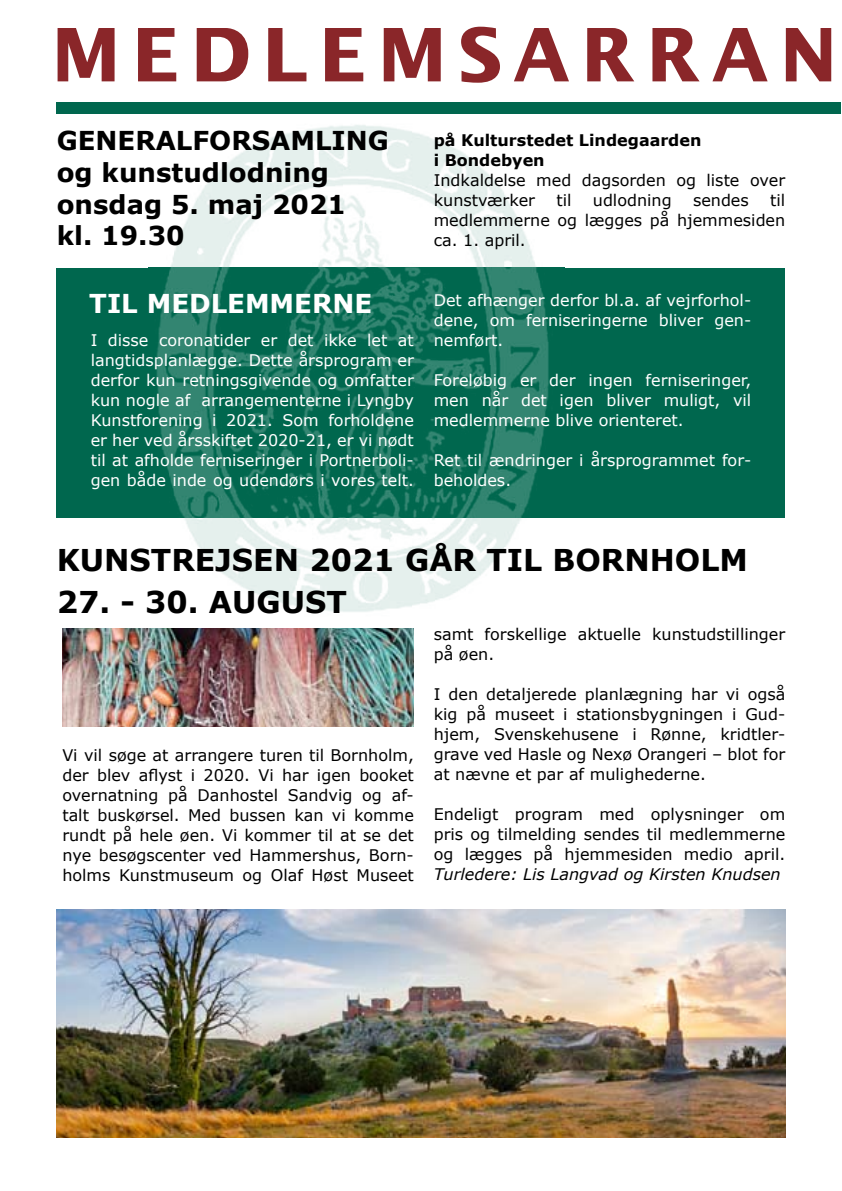
<style>
.page{position:relative;width:842px;height:1191px;background:#fff}
.page>*{position:absolute;margin:0;border:0;box-sizing:border-box;transform-origin:0 0}
.t1{font:700 73.8px "Lucida Sans";letter-spacing:.15em;color:#8a2629}
.t2{font:700 30px "Verdana";color:#000}
.t3{font:700 26px/31.6px "Verdana";color:#000}
.t4{font:700 26px "Verdana";color:#fff}
.t5{font:16px/20px "Verdana";color:#000;text-align:justify}
.t6{font:16px/20px "Verdana";color:#fff;text-align:justify}
.t7{font:700 16px/20px "Verdana";color:#000}
.t8{font:italic 16px "Verdana";color:#000}
</style>
<div class="page">
<div style="left:57px;top:268px;width:728px;height:249px;background:#00674e"></div>
<div style="left:57px;top:102px;width:783px;height:11px;background:#00674e"></div>
<img style="left:154px;top:125px;width:400px;height:487px">
<img style="left:154px;top:268px;width:400px;height:249px">
<img style="left:62px;top:629px;width:352px;height:98px">
<img style="left:57px;top:909px;width:728px;height:228px">
<h1 class="t1" style="left:51px;top:10px;width:787px">MEDLEMSARRAN</h1>
<h3 class="t3" style="left:57px;top:124px;width:334px">GENERALFORSAMLING og kunstudlodning onsdag 5. maj 2021<br>kl. 19.30</h3>
<p class="t7" style="left:434px;top:129px;width:269px">på Kulturstedet Lindegaarden i Bondebyen</p>
<p class="t5" style="left:434px;top:169px;width:353px">Indkaldelse med dagsorden og liste over kunstværker</p>
<p class="t5" style="left:434px;top:189px;width:353px;text-indent:336px">til medlemmerne og lægges på hjemmesiden ca. 1. april.</p>
<p class="t5" style="left:556px;top:189px;width:17px">til</p>
<p class="t5" style="left:593px;top:189px;width:80px">udlodning</p>
<p class="t5" style="left:693px;top:189px;width:57px">sendes</p>
<h3 class="t4" style="left:89px;top:287px;width:284px">TIL MEDLEMMERNE</h3>
<p class="t6" style="left:434px;top:289px;width:319px">Det afhænger derfor bl.a. af vejrforhol&shy;dene, om ferniseringerne bliver gen&shy;nemført.</p>
<p class="t6" style="left:434px;top:369px;width:319px">Foreløbig er der ingen ferniseringer, men når det igen bliver muligt, vil medlemmerne blive orienteret.</p>
<p class="t6" style="left:434px;top:449px;width:319px">Ret til ændringer i årsprogrammet for&shy;beholdes.</p>
<p class="t6" style="left:91px;top:329px;width:325px">I disse coronatider er det ikke let at langtidsplanlægge. Dette årsprogram er derfor kun retningsgivende og omfatter kun nogle af arrangementerne i Lyngby Kunstforening i 2021. Som forholdene er her ved årsskiftet 2020-21, er vi nødt til at afholde ferniseringer i Portnerboli&shy;gen både inde og udendørs i vores telt.</p>
<h2 class="t2" style="left:57px;top:541px;width:693px">KUNSTREJSEN 2021 GÅR TIL BORNHOLM</h2>
<h2 class="t2" style="left:57px;top:583px;width:292px">27. - 30. AUGUST</h2>
<p class="t5" style="left:434px;top:623px;width:353px">samt forskellige aktuelle kunstudstillinger på øen.</p>
<p class="t5" style="left:434px;top:683px;width:353px">I den detaljerede planlægning har vi også kig på museet i stationsbygningen i Gud&shy;hjem, Svenskehusene i Rønne, kridtler&shy;grave ved Hasle og Nexø Orangeri – blot for at nævne et par af mulighederne.</p>
<p class="t5" style="left:434px;top:803px;width:353px">Endeligt program med oplysninger om pris og tilmelding sendes til medlemmerne og lægges på hjemmesiden medio april.</p>
<p class="t8" style="left:434px;top:864px;width:348px">Turledere: Lis Langvad og Kirsten Knudsen</p>
<p class="t5" style="left:62px;top:744px;width:353px">Vi vil søge at arrangere turen til Bornholm, der blev aflyst i 2020. Vi har igen booket overnatning på Danhostel Sandvig og af&shy;talt buskørsel. Med bussen kan vi komme rundt på hele øen. Vi kommer til at se det nye besøgscenter ved Hammershus, Born&shy;holms Kunstmuseum og Olaf Høst Museet</p>
</div>
